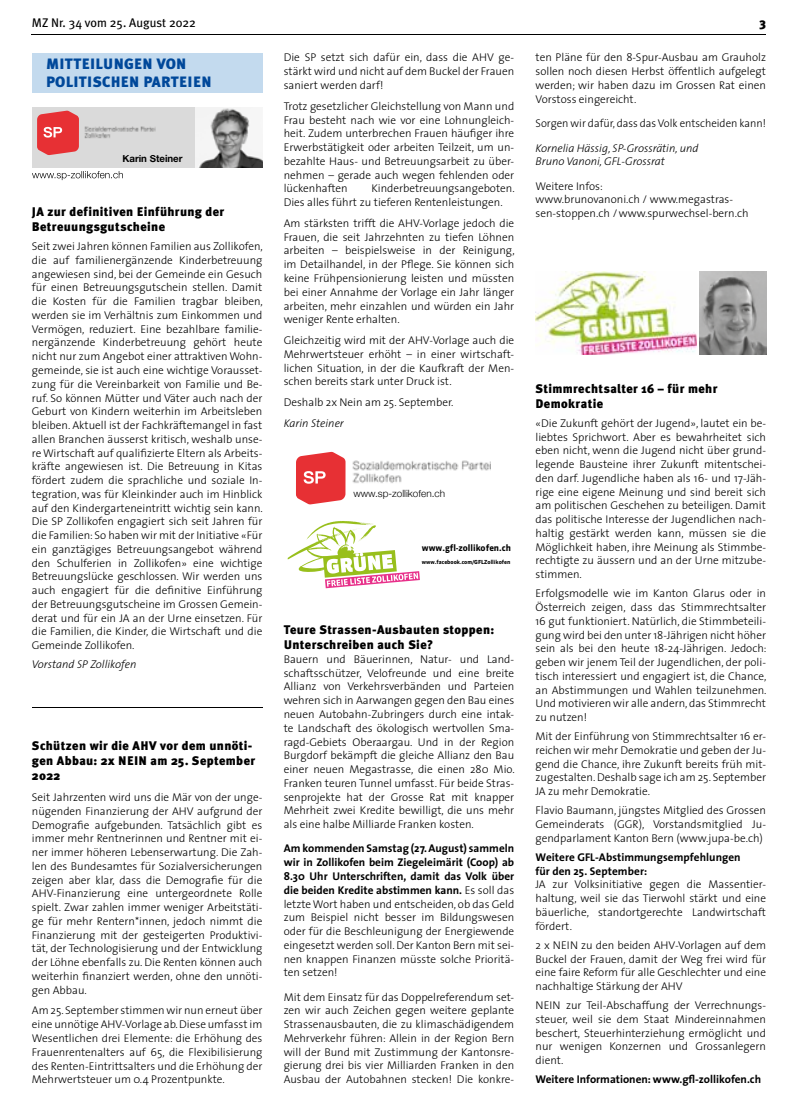
<style>
.page{position:relative;width:798px;height:1117px;background:#fff}
.page>*{position:absolute;margin:0;border:0;box-sizing:border-box;transform-origin:0 0}
.t1{font:900 15px/18px "Meta Plus";letter-spacing:.02em;color:#00489a}
.t2{font:900 12.5px/15px "Meta Plus";letter-spacing:.03em;color:#000}
.t3{font:12.5px "Meta Plus";color:#000}
.t4{font:300 11.25px/13.8px "The Sans";color:#000;text-align:justify}
.t5{font:700 11.25px/13.8px "The Sans";color:#000}
.t6{font:italic 300 11.25px/13.8px "The Sans";color:#000}
.t7{font:300 10px "Helvetica Neue";color:#000}
.t8{font:700 10px "Helvetica Neue LT Pro";color:#000}
.t9{font:700 8.75px "Sanuk";color:#000}
.t10{font:700 5.5px "Sanuk";color:#000}
.s1{font-weight:700}
</style>
<div class="page">
<hr style="left:32px;top:34px;width:733px;height:1px;background:#000">
<div style="left:32px;top:53px;width:230px;height:39px;background:#c3daee"></div>
<svg style="left:296px;top:452px;width:49px;height:52px;background:#ea4f52"></svg>
<img style="left:352px;top:460px;width:138px;height:23px">
<img style="left:535px;top:272px;width:160px;height:82px">
<img style="left:699px;top:272px;width:66px;height:82px">
<svg style="left:287px;top:521px;width:133px;height:67px"></svg>
<div style="left:32px;top:107px;width:165px;height:60px;background:#dadada"></div>
<img style="left:195px;top:107px;width:67px;height:60px">
<img style="left:84px;top:126px;width:71px;height:13px">
<img style="left:123px;top:155px;width:32px;height:1px">
<svg style="left:37px;top:111px;width:42px;height:44px;background:#e64c4f"></svg>
<svg style="left:32px;top:171px;width:91px;height:9px"></svg>
<hr style="left:32px;top:707px;width:230px;height:1px;background:#000">
<p class="t3" style="left:32px;top:16px;width:165px">MZ Nr. 34 vom 25. August 2022</p>
<p class="t2" style="left:759px;top:15px;width:8px">3</p>
<h1 class="t1" style="left:46px;top:55px;width:167px">MITTEILUNGEN VON<br>POLITISCHEN PARTEIEN</h1>
<p class="t4" style="left:535px;top:50px;width:232px">ten Pläne für den 8-Spur-Ausbau am Grauholz sollen noch diesen Herbst öffentlich aufgelegt werden; wir haben dazu im Grossen Rat einen Vorstoss eingereicht.</p>
<p class="t4" style="left:535px;top:116px;width:232px">Sorgen wir dafür, dass das Volk entscheiden kann!</p>
<p class="t6" style="left:535px;top:140px;width:164px">Kornelia Hässig, SP-Grossrätin, und<br>Bruno Vanoni, GFL-Grossrat</p>
<p class="t4" style="left:535px;top:178px;width:214px;text-align:left">Weitere Infos:<br>www.brunovanoni.ch / www.megastras&shy;sen-stoppen.ch / www.spurwechsel-bern.ch</p>
<p class="t4" style="left:283px;top:50px;width:232px">Die SP setzt sich dafür ein, dass die AHV ge&shy;stärkt wird und nicht auf dem Buckel der Frauen saniert werden darf!</p>
<p class="t4" style="left:283px;top:99px;width:232px">Trotz gesetzlicher Gleichstellung von Mann und Frau besteht nach wie vor eine Lohnungleich&shy;heit. Zudem unterbrechen Frauen häufiger ihre Erwerbstätigkeit oder arbeiten Teilzeit, um un&shy;bezahlte Haus- und Betreuungsarbeit zu über&shy;nehmen – gerade auch wegen fehlenden oder lückenhaften</p>
<p class="t8" style="left:122px;top:152px;width:62px">Karin Steiner</p>
<p class="t4" style="left:283px;top:181px;width:232px;text-indent:88px">Kinderbetreuungsangeboten.<br>Dies alles führt zu tieferen Rentenleistungen.</p>
<p class="t4" style="left:283px;top:216px;width:232px">Am stärksten trifft die AHV-Vorlage jedoch die Frauen, die seit Jahrzehnten zu tiefen Löhnen arbeiten – beispielsweise in der Reinigung, im Detailhandel, in der Pflege. Sie können sich keine Frühpensionierung leisten und müssten bei einer Annahme der Vorlage ein Jahr länger arbeiten, mehr einzahlen und würden ein Jahr weniger Rente erhalten.</p>
<p class="t4" style="left:283px;top:333px;width:232px">Gleichzeitig wird mit der AHV-Vorlage auch die Mehrwertsteuer erhöht – in einer wirtschaft&shy;lichen Situation, in der die Kaufkraft der Men&shy;schen bereits stark unter Druck ist.</p>
<p class="t4" style="left:283px;top:395px;width:171px">Deshalb 2x Nein am 25. September.</p>
<p class="t6" style="left:283px;top:416px;width:62px">Karin Steiner</p>
<p class="t2" style="left:32px;top:204px;width:194px">JA zur definitiven Einführung der<br>Betreuungsgutscheine</p>
<p class="t4" style="left:32px;top:239px;width:232px">Seit zwei Jahren können Familien aus Zollikofen, die auf familienergänzende Kinderbetreuung angewiesen sind, bei der Gemeinde ein Gesuch für einen Betreuungsgutschein stellen. Damit die Kosten für die Familien tragbar bleiben, werden sie im Verhältnis zum Einkommen und Vermögen, reduziert. Eine bezahlbare familie&shy;nergänzende Kinderbetreuung gehört heute nicht nur zum Angebot einer attraktiven Wohn&shy;gemeinde, sie ist auch eine wichtige Vorausset&shy;zung für die Vereinbarkeit von Familie und Be&shy;ruf. So können Mütter und Väter auch nach der Geburt von Kindern weiterhin im Arbeitsleben bleiben. Aktuell ist der Fachkräftemangel in fast allen Branchen äusserst kritisch, weshalb unse&shy;re Wirtschaft auf qualifizierte Eltern als Arbeits&shy;kräfte angewiesen ist. Die Betreuung in Kitas fördert zudem die sprachliche und soziale In&shy;tegration, was für Kleinkinder auch im Hinblick auf den Kindergarteneintritt wichtig sein kann.<br>Die SP Zollikofen engagiert sich seit Jahren für die Familien: So haben wir mit der Initiative «Für ein ganztägiges Betreuungsangebot während den Schulferien in Zollikofen» eine wichtige Betreuungslücke geschlossen. Wir werden uns auch engagiert für die definitive Einführung der Betreuungsgutscheine im Grossen Gemein&shy;derat und für ein JA an der Urne einsetzen. Für die Familien, die Kinder, die Wirtschaft und die Gemeinde Zollikofen.</p>
<p class="t6" style="left:32px;top:657px;width:106px">Vorstand SP Zollikofen</p>
<p class="t2" style="left:535px;top:381px;width:183px">Stimmrechtsalter 16 – für mehr<br>Demokratie</p>
<p class="t4" style="left:535px;top:415px;width:232px">«Die Zukunft gehört der Jugend», lautet ein be&shy;liebtes Sprichwort. Aber es bewahrheitet sich eben nicht, wenn die Jugend nicht über grund&shy;legende Bausteine ihrer Zukunft mitentschei&shy;den darf. Jugendliche haben als 16- und 17-Jäh&shy;rige eine eigene Meinung und sind bereit sich am politischen Geschehen zu beteiligen. Damit das politische Interesse der Jugendlichen nach&shy;haltig gestärkt werden kann, müssen sie die Möglichkeit haben, ihre Meinung als Stimmbe&shy;rechtigte zu äussern und an der Urne mitzube&shy;stimmen.</p>
<p class="t4" style="left:535px;top:586px;width:232px">Erfolgsmodelle wie im Kanton Glarus oder in Österreich zeigen, dass das Stimmrechtsalter 16 gut funktioniert. Natürlich, die Stimmbeteili&shy;gung wird bei den unter 18-Jährigen nicht höher sein als bei den heute 18-24-Jährigen. Jedoch: geben wir jenem Teil der Jugendlichen, der poli&shy;tisch interessiert und engagiert ist, die Chance, an Abstimmungen und Wahlen teilzunehmen.<br>Und motivieren wir alle andern, das Stimmrecht zu nutzen!</p>
<p class="t4" style="left:535px;top:729px;width:232px">Mit der Einführung von Stimmrechtsalter 16 er&shy;reichen wir mehr Demokratie und geben der Ju&shy;gend die Chance, ihre Zukunft bereits früh mit&shy;zugestalten. Deshalb sage ich am 25. September JA zu mehr Demokratie.</p>
<p class="t4" style="left:535px;top:803px;width:232px">Flavio Baumann, jüngstes Mitglied des Grossen Gemeinderats (GGR), Vorstandsmitglied Ju&shy;gendparlament Kanton Bern (www.jupa-be.ch)</p>
<p class="t5" style="left:535px;top:849px;width:206px">Weitere GFL-Abstimmungsempfehlungen für den 25. September:</p>
<p class="t4" style="left:535px;top:877px;width:232px">JA zur Volksinitiative gegen die Massentier&shy;haltung, weil sie das Tierwohl stärkt und eine bäuerliche, standortgerechte Landwirtschaft fördert.</p>
<p class="t4" style="left:535px;top:937px;width:232px">2 x NEIN zu den beiden AHV-Vorlagen auf dem Buckel der Frauen, damit der Weg frei wird für eine faire Reform für alle Geschlechter und eine nachhaltige Stärkung der AHV</p>
<p class="t4" style="left:535px;top:997px;width:232px">NEIN zur Teil-Abschaffung der Verrechnungs&shy;steuer, weil sie dem Staat Mindereinnahmen beschert, Steuerhinterziehung ermöglicht und nur wenigen Konzernen und Grossanlegern dient.</p>
<p class="t5" style="left:535px;top:1071px;width:227px">Weitere Informationen: www.gfl-zollikofen.ch</p>
<p class="t7" style="left:353px;top:485px;width:93px">www.sp-zollikofen.ch</p>
<p class="t9" style="left:422px;top:541px;width:91px">www.gfl-zollikofen.ch</p>
<p class="t10" style="left:422px;top:558px;width:90px">www.facebook.com/GFLZollikofen</p>
<p class="t2" style="left:283px;top:622px;width:212px">Teure Strassen-Ausbauten stoppen:<br>Unterschreiben auch Sie?</p>
<p class="t4" style="left:283px;top:651px;width:232px">Bauern und Bäuerinnen, Natur- und Land&shy;schaftsschützer, Velofreunde und eine breite Allianz von Verkehrsverbänden und Parteien wehren sich in Aarwangen gegen den Bau eines neuen Autobahn-Zubringers durch eine intak&shy;te Landschaft des ökologisch wertvollen Sma&shy;ragd-Gebiets Oberaargau. Und in der Region Burgdorf bekämpft die gleiche Allianz den Bau einer neuen Megastrasse, die einen 280 Mio.<br>Franken teuren Tunnel umfasst. Für beide Stras&shy;senprojekte hat der Grosse Rat mit knapper Mehrheit zwei Kredite bewilligt, die uns mehr als eine halbe Milliarde Franken kosten.</p>
<p class="t4" style="left:283px;top:841px;width:232px"><span class="s1">Am kommenden Samstag (27. August) sammeln wir in Zollikofen beim Ziegeleimärit (Coop) ab 8.30 Uhr Unterschriften, damit das Volk über die beiden Kredite abstimmen kann.</span> Es soll das letzte Wort haben und entscheiden, ob das Geld zum Beispiel nicht besser im Bildungswesen oder für die Beschleunigung der Energiewende eingesetzt werden soll. Der Kanton Bern mit sei&shy;nen knappen Finanzen müsste solche Prioritä&shy;ten setzen!</p>
<p class="t4" style="left:283px;top:989px;width:232px">Mit dem Einsatz für das Doppelreferendum set&shy;zen wir auch Zeichen gegen weitere geplante Strassenausbauten, die zu klimaschädigendem Mehrverkehr führen: Allein in der Region Bern will der Bund mit Zustimmung der Kantonsre&shy;gierung drei bis vier Milliarden Franken in den Ausbau der Autobahnen stecken! Die konkre-</p>
<p class="t2" style="left:32px;top:738px;width:225px">Schützen wir die AHV vor dem unnöti&shy;gen Abbau: 2x NEIN am 25. September<br>2022</p>
<p class="t4" style="left:32px;top:789px;width:232px">Seit Jahrzenten wird uns die Mär von der unge&shy;nügenden Finanzierung der AHV aufgrund der Demografie aufgebunden. Tatsächlich gibt es immer mehr Rentnerinnen und Rentner mit ei&shy;ner immer höheren Lebenserwartung. Die Zah&shy;len des Bundesamtes für Sozialversicherungen zeigen aber klar, dass die Demografie für die AHV-Finanzierung eine untergeordnete Rolle spielt. Zwar zahlen immer weniger Arbeitstäti&shy;ge für mehr Rentern*innen, jedoch nimmt die Finanzierung mit der gesteigerten Produktivi&shy;tät, der Technologisierung und der Entwicklung der Löhne ebenfalls zu. Die Renten können auch weiterhin finanziert werden, ohne den unnöti&shy;gen Abbau.</p>
<p class="t4" style="left:32px;top:1003px;width:232px">Am 25. September stimmen wir nun erneut über eine unnötige AHV-Vorlage ab. Diese umfasst im Wesentlichen drei Elemente: die Erhöhung des Frauenrentenalters auf 65, die Flexibilisierung des Renten-Eintrittsalters und die Erhöhung der Mehrwertsteuer um 0.4 Prozentpunkte.</p>
</div>
